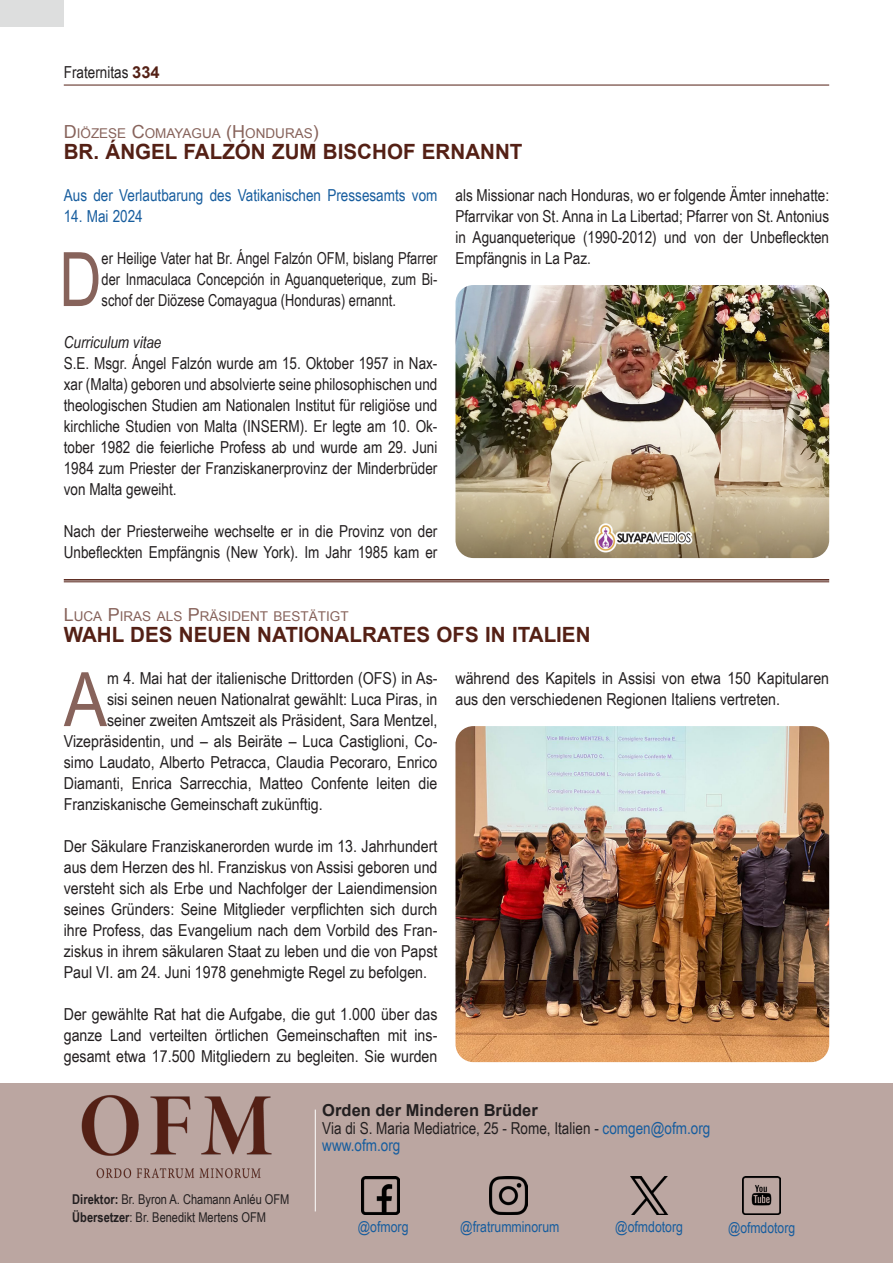
<style>
.page{position:relative;width:893px;height:1263px;background:#fff}
.page>*{position:absolute;margin:0;border:0;box-sizing:border-box;transform-origin:0 0}
.Testo_normal{font:75.15px "Arial Narrow";color:#87635b;scale:.95 1}
.Testo_normal-2{font:75.15px "Arial Narrow";color:#87635b;scale:1.05 1}
.Titolo{font:700 21px "Arial";color:#542015}
.Testo_normal-3{font:16.5px/21px "Arial Narrow";color:#231f20;text-align:justify;scale:1.05 1}
.Testo_normal-4{font:16.5px/21px "Arial Narrow";color:#231f20}
.Testo_normal-5{font:16.5px/21px "Arial Narrow";color:#231f20;text-align:justify;scale:.95 1}
.Titolo-2{font:16.5px "Arial Narrow";color:#175d9e}
.t1{font:700 16.5px "Arial";color:#231f20}
.Testo_normal-6{font:italic 16.5px "Arial Narrow";color:#231f20}
.t2{font:15px "Arial Narrow";color:#175d9e}
.t3{font:13.5px/18px "Arial Narrow";color:#231f20}
.Titolo_piccolo{font:13.5px "Arial";color:#87635b}
.s1{font-family:"Arial";font-weight:700;color:#542015}
.s2{font-size:18px}
.s3{font-weight:700}
.s4{color:#175d9e}
</style>
<div class="page">
<hr style="left:64px;top:85px;width:765px;height:1px;background:#542015">
<div style="left:0;top:0;width:64px;height:27px;background:#dddede"></div>
<div style="left:0;top:1083px;width:893px;height:180px;background:#bba6a1"></div>
<img style="left:361px;top:1176px;width:39px;height:39px">
<img style="left:489px;top:1176px;width:38px;height:39px">
<img style="left:742px;top:1176px;width:39px;height:39px">
<hr style="left:315px;top:1109px;width:1px;height:102px;background:#fff">
<img style="left:81px;top:1095px;width:191px;height:84px">
<img style="left:630px;top:1176px;width:38px;height:39px">
<img style="left:455px;top:285px;width:374px;height:273px">
<hr style="left:64px;top:579px;width:765px;height:2px;background:#542015">
<hr style="left:64px;top:581px;width:765px;height:1px;background:#542015">
<img style="left:455px;top:726px;width:374px;height:336px">
<p class="Testo_normal-4" style="left:64px;top:61px;width:97px">Fraternitas <span class="s1">334</span></p>
<p class="Titolo_piccolo" style="left:64px;top:124px;width:257px"><span class="s2">D</span> IÖZESE <span class="s2">C</span>OMAYAGUA <span class="s2">(H</span> ONDURAS<span class="s2">)</span></p>
<p class="Titolo" style="left:64px;top:138px;width:460px">BR. ÁNGEL FALZÓN ZUM BISCHOF ERNANNT</p>
<p class="Titolo-2" style="left:64px;top:183px;width:375px">Aus der Verlautbarung des Vatikanischen Pressesamts vom</p>
<p class="Titolo-2" style="left:64px;top:204px;width:80px">14. Mai 2024</p>
<p class="Testo_normal" style="left:59px;top:224px;width:46px">D</p>
<p class="Testo_normal-5" style="left:102px;top:247px;width:355px">er Heilige Vater hat Br. Ángel Falzón OFM, bislang Pfarrer der Inmaculaca Concepción in Aguanqueterique, zum Bi&shy;schof der Diözese Comayagua (Honduras) ernannt.</p>
<p class="Testo_normal-6" style="left:64px;top:331px;width:99px">Curriculum vitae</p>
<p class="Testo_normal-4" style="left:64px;top:352px;width:375px;text-align:justify">S.E. Msgr. Ángel Falzón wurde am 15. Oktober 1957 in Nax&shy;xar (Malta) geboren und absolvierte seine philosophischen und theologischen Studien am Nationalen Institut für religiöse und kirchliche Studien von Malta (INSERM). Er legte am 10. Ok&shy;tober 1982 die feierliche Profess ab und wurde am 29. Juni 1984 zum Priester der Franziskanerprovinz der Minderbrüder von Malta geweiht.</p>
<p class="Testo_normal-4" style="left:64px;top:520px;width:375px">Nach der Priesterweihe wechselte er in die Provinz von der<br>Unbefleckten Empfängnis (New York). Im Jahr 1985 kam er</p>
<p class="Testo_normal-4" style="left:455px;top:184px;width:375px;text-align:justify">als Missionar nach Honduras, wo er folgende Ämter innehatte:<br>Pfarrvikar von St. Anna in La Libertad; Pfarrer von St. Antonius in Aguanqueterique (1990-2012) und von der Unbefleckten Empfängnis in La Paz.</p>
<p class="Titolo_piccolo" style="left:64px;top:607px;width:286px"><span class="s2">L</span>UCA <span class="s2">P</span>IRAS ALS <span class="s2">P</span>RÄSIDENT BESTÄTIGT</p>
<p class="Titolo" style="left:64px;top:621px;width:528px">WAHL DES NEUEN NATIONALRATES OFS IN ITALIEN</p>
<p class="Testo_normal-2" style="left:64px;top:644px;width:43px">A</p>
<p class="Testo_normal-3" style="left:107px;top:667px;width:316px">m 4. Mai hat der italienische Drittorden (OFS) in As-</p>
<p class="Testo_normal-3" style="left:455px;top:667px;width:357px">während des Kapitels in Assisi von etwa 150 Kapitularen aus den verschiedenen Regionen Italiens vertreten.</p>
<p class="Testo_normal-3" style="left:107px;top:688px;width:316px">sisi seinen neuen Nationalrat gewählt: Luca Piras, in</p>
<p class="Testo_normal-3" style="left:107px;top:709px;width:316px">seiner zweiten Amtszeit als Präsident, Sara Mentzel,</p>
<p class="Testo_normal-3" style="left:64px;top:730px;width:357px">Vizepräsidentin, und – als Beiräte – Luca Castiglioni, Co-</p>
<p class="Testo_normal-3" style="left:64px;top:751px;width:357px">simo Laudato, Alberto Petracca, Claudia Pecoraro, Enrico</p>
<p class="Testo_normal-3" style="left:64px;top:772px;width:357px">Diamanti, Enrica Sarrecchia, Matteo Confente leiten die</p>
<p class="Testo_normal-3" style="left:64px;top:793px;width:248px">Franziskanische Gemeinschaft zukünftig.</p>
<p class="Testo_normal-3" style="left:64px;top:835px;width:357px">Der Säkulare Franziskanerorden wurde im 13. Jahrhundert aus dem Herzen des hl. Franziskus von Assisi geboren und versteht sich als Erbe und Nachfolger der Laiendimension seines Gründers: Seine Mitglieder verpflichten sich durch ihre Profess, das Evangelium nach dem Vorbild des Fran&shy;ziskus in ihrem säkularen Staat zu leben und die von Papst Paul VI. am 24. Juni 1978 genehmigte Regel zu befolgen.</p>
<p class="Testo_normal-3" style="left:64px;top:1003px;width:357px">Der gewählte Rat hat die Aufgabe, die gut 1.000 über das ganze Land verteilten örtlichen Gemeinschaften mit ins&shy;gesamt etwa 17.500 Mitgliedern zu begleiten. Sie wurden</p>
<p class="t3" style="left:72px;top:1189px;width:219px"><span class="s3">Direktor:</span> Br. Byron A. Chamann Anléu OFM<br><span class="s3">Übersetzer</span>: Br. Benedikt Mertens OFM</p>
<p class="t1" style="left:322px;top:1099px;width:217px">Orden der Minderen Brüder</p>
<p class="Testo_normal-4" style="left:322px;top:1119px;width:390px;line-height:16.5px">Via di S. Maria Mediatrice, 25 - Rome, Italien - <span class="s4">comgen@ofm.org www.ofm.org</span></p>
<p class="t2" style="left:358px;top:1216px;width:52px">@ofmorg</p>
<p class="t2" style="left:460px;top:1216px;width:101px">@fratrumminorum</p>
<p class="t2" style="left:615px;top:1216px;width:69px">@ofmdotorg</p>
<p class="t2" style="left:728px;top:1216px;width:69px">@ofmdotorg</p>
</div>
